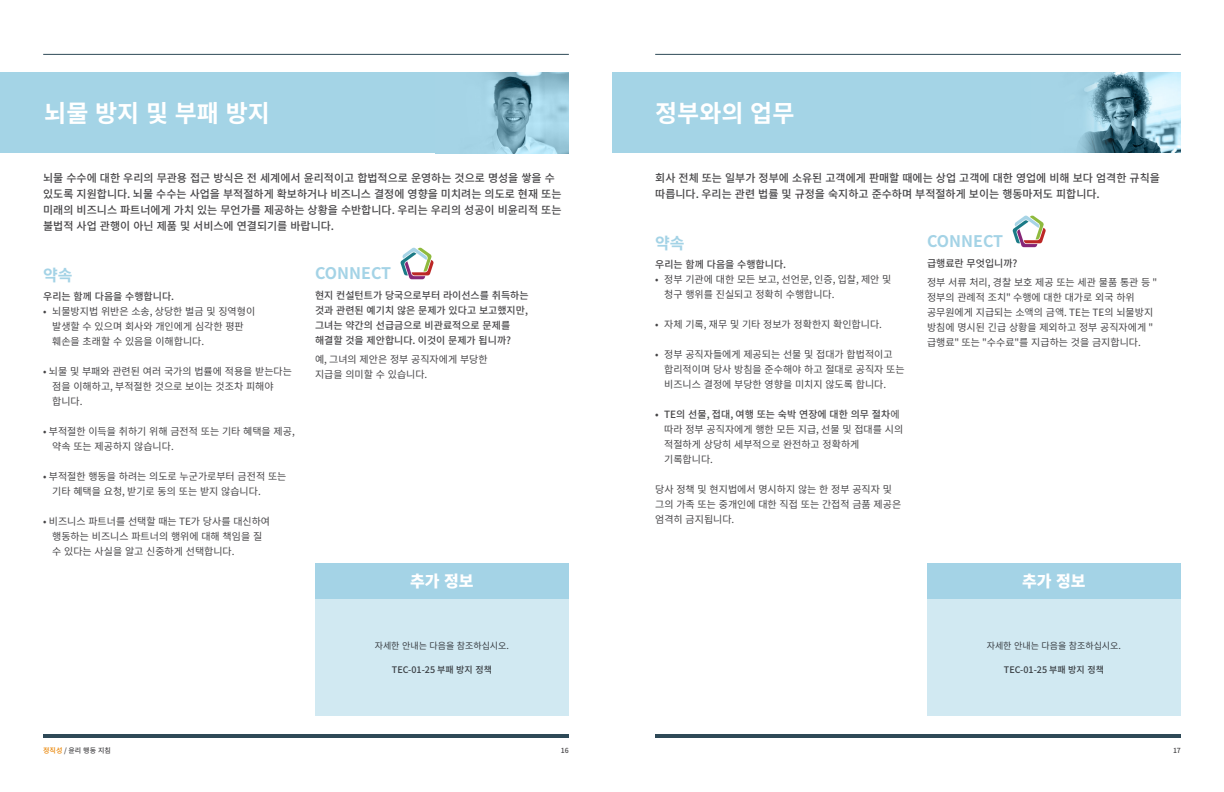
<style>
.page{position:relative;width:1224px;height:792px;background:#fff}
.page>*{position:absolute;margin:0;border:0;box-sizing:border-box;transform-origin:0 0}
.t1{font:700 24px "Noto Sans CJ Kkr";color:#fff}
.t2{font:700 16px "Noto Sans CJ Kkr";color:#a4d3e6}
.t3{font:900 16px "Noto Sans CJ Kkr";color:#fff}
.t4{font:500 11px/16px "Noto Sans CJ Kkr";color:#464547}
.t5{font:10px/15px "Noto Sans CJ Kkr";color:#464547}
.t6{font:500 10px/15px "Noto Sans CJ Kkr";color:#464547}
.t7{font:9px "Noto Sans CJ Kkr";color:#464547}
.t8{font:500 9px "Noto Sans CJ Kkr";color:#464547}
.t9{font:500 7px "Noto Sans CJ Kkr";color:#464547}
.s1{font-weight:500}
.s2{color:#e98300}
</style>
<div class="page">
<hr style="left:655px;top:734px;width:526px;height:4px;background:#2e4957">
<hr style="left:655px;top:54px;width:526px;height:1px;background:#2e4957">
<hr style="left:43px;top:734px;width:526px;height:4px;background:#2e4957">
<hr style="left:43px;top:54px;width:526px;height:1px;background:#2e4957">
<div style="left:612px;top:72px;width:569px;height:81px;background:#a4d4e6"></div>
<img style="left:1079px;top:72px;width:102px;height:81px">
<div style="left:0;top:72px;width:569px;height:81px;background:#a4d4e6"></div>
<img style="left:489px;top:72px;width:80px;height:81px">
<div style="left:315px;top:599px;width:254px;height:117px;background:#d1e9f2"></div>
<div style="left:315px;top:563px;width:254px;height:36px;background:#a4d3e6"></div>
<div style="left:927px;top:599px;width:254px;height:117px;background:#d1e9f2"></div>
<div style="left:927px;top:563px;width:254px;height:36px;background:#a4d3e6"></div>
<svg style="left:400px;top:248px;width:34px;height:31px"></svg>
<svg style="left:1012px;top:215px;width:34px;height:32px"></svg>
<h1 class="t1" style="left:44px;top:100px;width:227px">뇌물 방지 및 부패 방지</h1>
<p class="t4" style="left:43px;top:171px;width:520px">뇌물 수수에 대한 우리의 무관용 접근 방식은 전 세계에서 윤리적이고 합법적으로 운영하는 것으로 명성을 쌓을 수 있도록 지원합니다. 뇌물 수수는 사업을 부적절하게 확보하거나 비즈니스 결정에 영향을 미치려는 의도로 현재 또는 미래의 비즈니스 파트너에게 가치 있는 무언가를 제공하는 상황을 수반합니다. 우리는 우리의 성공이 비윤리적 또는 불법적 사업 관행이 아닌 제품 및 서비스에 연결되기를 바랍니다.</p>
<h2 class="t2" style="left:43px;top:266px;width:31px">약속</h2>
<p class="t6" style="left:43px;top:290px;width:132px">우리는 함께 다음을 수행합니다.</p>
<p class="t5" style="left:52px;top:305px;width:205px;text-indent:-9px">• 뇌물방지법 위반은 소송, 상당한 벌금 및 징역형이 발생할 수 있으며 회사와 개인에게 심각한 평판 훼손을 초래할 수 있음을 이해합니다.</p>
<p class="t5" style="left:52px;top:365px;width:241px;text-indent:-9px">• 뇌물 및 부패와 관련된 여러 국가의 법률에 적용을 받는다는 점을 이해하고, 부적절한 것으로 보이는 것조차 피해야 합니다.</p>
<p class="t5" style="left:52px;top:425px;width:244px;text-indent:-9px">• 부적절한 이득을 취하기 위해 금전적 또는 기타 혜택을 제공, 약속 또는 제공하지 않습니다.</p>
<p class="t5" style="left:52px;top:470px;width:236px;text-indent:-9px">• 부적절한 행동을 하려는 의도로 누군가로부터 금전적 또는 기타 혜택을 요청, 받기로 동의 또는 받지 않습니다.</p>
<p class="t5" style="left:52px;top:515px;width:219px;text-indent:-9px">• 비즈니스 파트너를 선택할 때는 TE가 당사를 대신하여 행동하는 비즈니스 파트너의 행위에 대해 책임을 질 수 있다는 사실을 알고 신중하게 선택합니다.</p>
<h2 class="t2" style="left:315px;top:264px;width:78px">CONNECT</h2>
<p class="t6" style="left:315px;top:288px;width:215px">현지 컨설턴트가 당국으로부터 라이선스를 취득하는 것과 관련된 예기치 않은 문제가 있다고 보고했지만, 그녀는 약간의 선급금으로 비관료적으로 문제를 해결할 것을 제안합니다. 이것이 문제가 됩니까?</p>
<p class="t5" style="left:315px;top:352px;width:174px">예, 그녀의 제안은 정부 공직자에게 부당한 지급을 의미할 수 있습니다.</p>
<h2 class="t3" style="left:410px;top:573px;width:65px">추가 정보</h2>
<p class="t7" style="left:375px;top:640px;width:136px">자세한 안내는 다음을 참조하십시오.</p>
<p class="t8" style="left:392px;top:664px;width:102px">TEC-01-25 부패 방지 정책</p>
<h1 class="t1" style="left:655px;top:100px;width:141px">정부와의 업무</h1>
<p class="t4" style="left:655px;top:171px;width:506px">회사 전체 또는 일부가 정부에 소유된 고객에게 판매할 때에는 상업 고객에 대한 영업에 비해 보다 엄격한 규칙을 따릅니다. 우리는 관련 법률 및 규정을 숙지하고 준수하며 부적절하게 보이는 행동마저도 피합니다.</p>
<h2 class="t2" style="left:655px;top:234px;width:31px">약속</h2>
<p class="t6" style="left:655px;top:257px;width:132px">우리는 함께 다음을 수행합니다.</p>
<p class="t5" style="left:664px;top:272px;width:229px;text-indent:-9px">• 정부 기관에 대한 모든 보고, 선언문, 인증, 입찰, 제안 및 청구 행위를 진실되고 정확히 수행합니다.</p>
<p class="t5" style="left:655px;top:317px;width:228px">• 자체 기록, 재무 및 기타 정보가 정확한지 확인합니다.</p>
<p class="t5" style="left:664px;top:347px;width:242px;text-indent:-9px">• 정부 공직자들에게 제공되는 선물 및 접대가 합법적이고 합리적이며 당사 방침을 준수해야 하고 절대로 공직자 또는 비즈니스 결정에 부당한 영향을 미치지 않도록 합니다.</p>
<p class="t5" style="left:664px;top:407px;width:241px;text-indent:-9px"><span class="s1">• TE의 선물, 접대, 여행 또는 숙박 연장에 대한 의무 절차</span>에 따라 정부 공직자에게 행한 모든 지급, 선물 및 접대를 시의 적절하게 상당히 세부적으로 완전하고 정확하게 기록합니다.</p>
<p class="t5" style="left:655px;top:482px;width:248px">당사 정책 및 현지법에서 명시하지 않는 한 정부 공직자 및 그의 가족 또는 중개인에 대한 직접 또는 간접적 금품 제공은 엄격히 금지됩니다.</p>
<h2 class="t2" style="left:927px;top:232px;width:78px">CONNECT</h2>
<p class="t6" style="left:927px;top:256px;width:92px">급행료란 무엇입니까?</p>
<p class="t5" style="left:927px;top:275px;width:232px">정부 서류 처리, 경찰 보호 제공 또는 세관 물품 통관 등 " 정부의 관례적 조치" 수행에 대한 대가로 외국 하위 공무원에게 지급되는 소액의 금액. TE는 TE의 뇌물방지 방침에 명시된 긴급 상황을 제외하고 정부 공직자에게 " 급행료" 또는 "수수료"를 지급하는 것을 금지합니다.</p>
<h2 class="t3" style="left:1022px;top:573px;width:65px">추가 정보</h2>
<p class="t7" style="left:987px;top:640px;width:136px">자세한 안내는 다음을 참조하십시오.</p>
<p class="t8" style="left:1004px;top:664px;width:102px">TEC-01-25 부패 방지 정책</p>
<p class="t9" style="left:43px;top:746px;width:69px"><span class="s2">정직성</span> / 윤리 행동 지침</p>
<p class="t9" style="left:561px;top:746px;width:9px">16</p>
<p class="t9" style="left:1173px;top:746px;width:9px">17</p>
</div>
